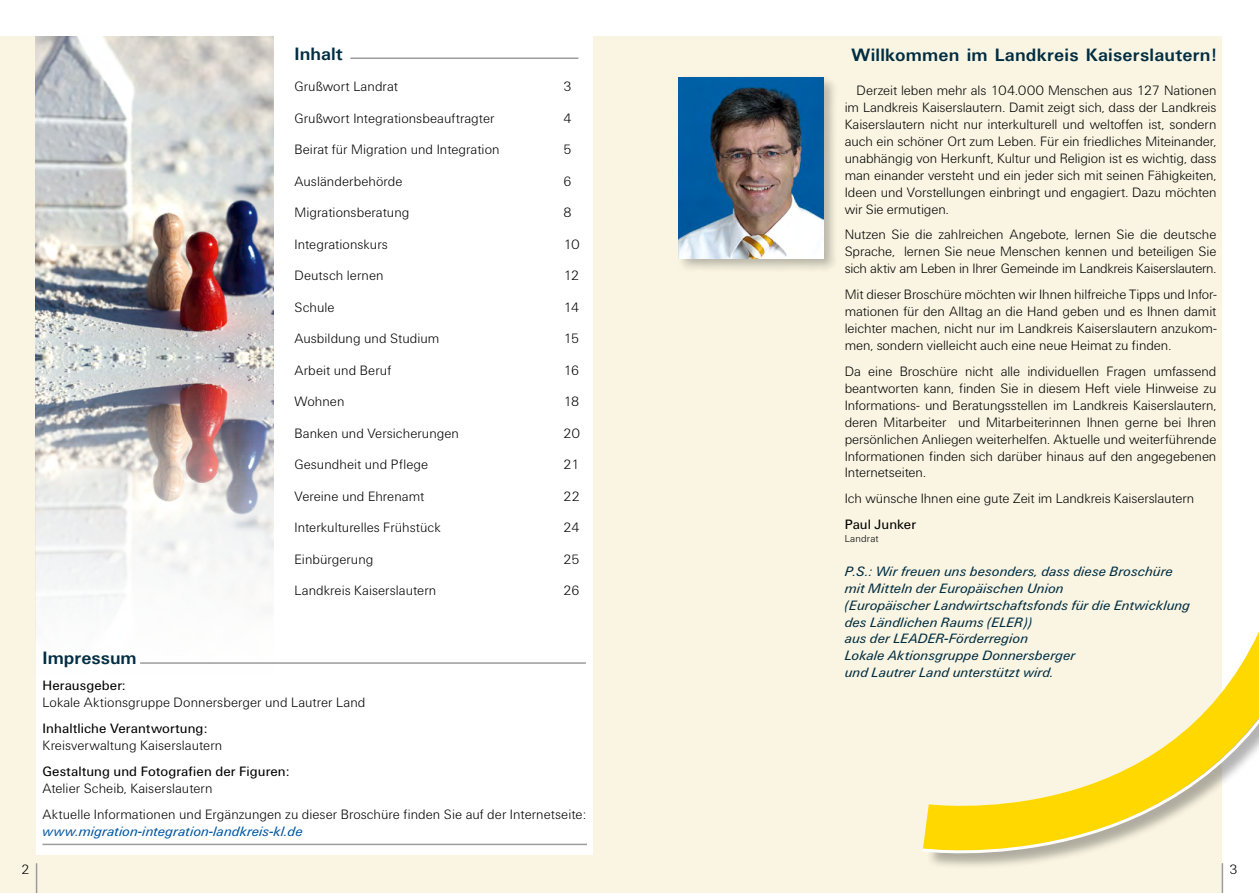
<style>
.page{position:relative;width:1259px;height:893px;background:#fff}
.page>*{position:absolute;margin:0;border:0;box-sizing:border-box;transform-origin:0 0}
.t1{font:700 18.6px "Unitus T";letter-spacing:.01em;color:#002d42}
.t2{font:300 14.1px/17px "Unitus T";color:#000;text-align:justify}
.t3{font:italic 14.1px/17px "Unitus T";letter-spacing:.01em;color:#002d42}
.t4{font:14.1px "Unitus T";letter-spacing:.005em;color:#000}
.t5{font:italic 14.1px "Unitus T";letter-spacing:.01em;color:#0057a2}
.t6{font:300 10.5px "Unitus T";letter-spacing:.015em;color:#000}
</style>
<div class="page">
<div style="left:629px;top:37px;width:593px;height:856px;background:#faf5e2"></div>
<div style="left:0;top:37px;width:629px;height:856px;background:#faf5e2"></div>
<div style="left:37px;top:41px;width:556px;height:814px;background:#fff"></div>
<img style="left:36px;top:37px;width:238px;height:641px">
<svg style="left:923px;top:645px;width:336px;height:240px"></svg>
<div style="left:676px;top:75px;width:162px;height:198px;background:#000;opacity:.25"></div>
<img style="left:679px;top:77px;width:144px;height:182px">
<hr style="left:350px;top:58px;width:228px;height:1px;background:#9c9c9d">
<hr style="left:36px;top:863px;width:1px;height:30px;background:#9c9c9d">
<hr style="left:1221px;top:863px;width:2px;height:30px;background:#9c9c9d">
<hr style="left:43px;top:844px;width:544px;height:1px;background:#9c9c9d">
<hr style="left:140px;top:662px;width:446px;height:2px;background:#9c9c9d">
<h1 class="t1" style="left:294px;top:43px;width:50px">Inhalt</h1>
<p class="t2" style="left:294px;top:78px;width:105px">Grußwort Landrat</p>
<p class="t2" style="left:563px;top:78px;width:10px">3</p>
<p class="t2" style="left:294px;top:109px;width:201px">Grußwort Integrationsbeauftragter</p>
<p class="t2" style="left:563px;top:109px;width:10px">4</p>
<p class="t2" style="left:294px;top:141px;width:207px">Beirat für Migration und Integration</p>
<p class="t2" style="left:563px;top:141px;width:10px">5</p>
<p class="t2" style="left:294px;top:172px;width:109px">Ausländerbehörde</p>
<p class="t2" style="left:563px;top:172px;width:10px">6</p>
<p class="t2" style="left:294px;top:204px;width:116px">Migrationsberatung</p>
<p class="t2" style="left:563px;top:204px;width:10px">8</p>
<p class="t2" style="left:294px;top:235px;width:95px">Integrationskurs</p>
<p class="t2" style="left:563px;top:235px;width:18px">10</p>
<p class="t2" style="left:294px;top:267px;width:91px">Deutsch lernen</p>
<p class="t2" style="left:563px;top:267px;width:18px">12</p>
<p class="t2" style="left:294px;top:298px;width:41px">Schule</p>
<p class="t2" style="left:563px;top:298px;width:18px">14</p>
<p class="t2" style="left:294px;top:330px;width:146px">Ausbildung und Studium</p>
<p class="t2" style="left:563px;top:330px;width:18px">15</p>
<p class="t2" style="left:294px;top:361px;width:98px">Arbeit und Beruf</p>
<p class="t2" style="left:563px;top:361px;width:18px">16</p>
<p class="t2" style="left:294px;top:393px;width:52px">Wohnen</p>
<p class="t2" style="left:563px;top:393px;width:18px">18</p>
<p class="t2" style="left:294px;top:424px;width:166px">Banken und Versicherungen</p>
<p class="t2" style="left:563px;top:424px;width:19px">20</p>
<p class="t2" style="left:294px;top:456px;width:135px">Gesundheit und Pflege</p>
<p class="t2" style="left:563px;top:456px;width:18px">21</p>
<p class="t2" style="left:294px;top:487px;width:131px">Vereine und Ehrenamt</p>
<p class="t2" style="left:563px;top:487px;width:19px">22</p>
<p class="t2" style="left:294px;top:519px;width:148px">Interkulturelles Frühstück</p>
<p class="t2" style="left:563px;top:519px;width:18px">24</p>
<p class="t2" style="left:294px;top:550px;width:80px">Einbürgerung</p>
<p class="t2" style="left:563px;top:550px;width:18px">25</p>
<p class="t2" style="left:294px;top:582px;width:143px">Landkreis Kaiserslautern</p>
<p class="t2" style="left:563px;top:582px;width:18px">26</p>
<h1 class="t1" style="left:43px;top:647px;width:96px">Impressum</h1>
<p class="t4" style="left:43px;top:677px;width:84px">Herausgeber:</p>
<p class="t2" style="left:43px;top:694px;width:324px">Lokale Aktionsgruppe Donnersberger und Lautrer Land</p>
<p class="t4" style="left:43px;top:720px;width:166px">Inhaltliche Verantwortung:</p>
<p class="t2" style="left:43px;top:737px;width:181px">Kreisverwaltung Kaiserslautern</p>
<p class="t4" style="left:43px;top:763px;width:248px">Gestaltung und Fotografien der Figuren:</p>
<p class="t2" style="left:43px;top:775px;width:545px;line-height:26px">Atelier Scheib, Kaiserslautern<br>Aktuelle Informationen und Ergänzungen zu dieser Broschüre finden Sie auf der Internetseite:</p>
<p class="t5" style="left:43px;top:823px;width:262px">www.migration-integration-landkreis-kl.de</p>
<h1 class="t1" style="left:851px;top:44px;width:366px">Willkommen im Landkreis Kaiserslautern!</h1>
<p class="t2" style="left:844px;top:82px;width:373px;text-indent:12px">Derzeit leben mehr als 104.000 Menschen aus 127 Nationen im Landkreis Kaiserslautern. Damit zeigt sich, dass der Landkreis Kaiserslautern nicht nur interkulturell und weltoffen ist, sondern auch ein schöner Ort zum Leben. Für ein friedliches Miteinander, unabhängig von Herkunft, Kultur und Religion ist es wichtig, dass man einander versteht und ein jeder sich mit seinen Fähigkeiten, Ideen und Vorstellungen einbringt und engagiert. Dazu möchten wir Sie ermutigen.</p>
<p class="t2" style="left:844px;top:226px;width:373px">Nutzen Sie die zahlreichen Angebote, lernen Sie die deutsche Sprache, lernen Sie neue Menschen kennen und beteiligen Sie sich aktiv am Leben in Ihrer Gemeinde im Landkreis Kaiserslautern.</p>
<p class="t2" style="left:844px;top:286px;width:373px">Mit dieser Broschüre möchten wir Ihnen hilfreiche Tipps und Infor&shy;mationen für den Alltag an die Hand geben und es Ihnen damit leichter machen, nicht nur im Landkreis Kaiserslautern anzukom&shy;men, sondern vielleicht auch eine neue Heimat zu finden.</p>
<p class="t2" style="left:844px;top:363px;width:373px">Da eine Broschüre nicht alle individuellen Fragen umfassend beantworten kann, finden Sie in diesem Heft viele Hinweise zu Informations- und Beratungsstellen im Landkreis Kaiserslautern, deren Mitarbeiter und Mitarbeiterinnen Ihnen gerne bei Ihren persönlichen Anliegen weiterhelfen. Aktuelle und weiterführende Informationen finden sich darüber hinaus auf den angegebenen Internetseiten.</p>
<p class="t2" style="left:844px;top:490px;width:351px">Ich wünsche Ihnen eine gute Zeit im Landkreis Kaiserslautern</p>
<p class="t4" style="left:844px;top:516px;width:73px">Paul Junker</p>
<p class="t6" style="left:844px;top:532px;width:35px">Landrat</p>
<p class="t3" style="left:844px;top:562px;width:347px">P.S.: Wir freuen uns besonders, dass diese Broschüre mit Mitteln der Europäischen Union<br>(Europäischer Landwirtschaftsfonds für die Entwicklung des Ländlichen Raums (ELER))<br>aus der LEADER-Förderregion<br>Lokale Aktionsgruppe Donnersberger<br>und Lautrer Land unterstützt wird.</p>
<p class="t2" style="left:21px;top:861px;width:10px">2</p>
<p class="t2" style="left:1229px;top:861px;width:10px">3</p>
</div>
